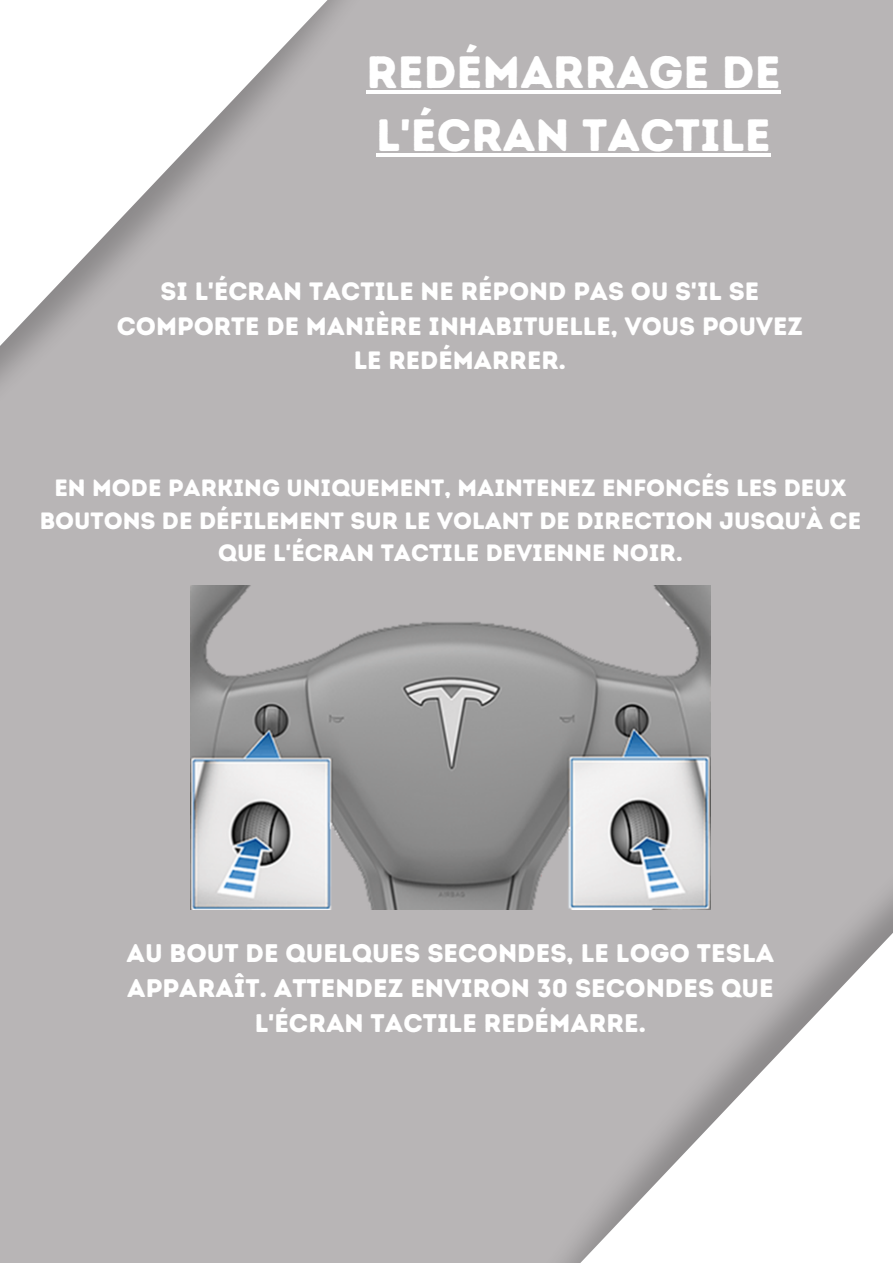
<style>
.page{position:relative;width:893px;height:1264px;background:#fff}
.page>*{position:absolute;margin:0;border:0;box-sizing:border-box;transform-origin:0 0}
.t1{font:45.3px/63.3px "Intro Rust Base";color:#fff}
.t2{font:25.5px/35px "Intro Rust Base";color:#fff;text-align:center}
.t3{font:25.05px/34.5px "Intro Rust Base";color:#fff;text-align:center}
.t4{font:23.55px/32.4px "Intro Rust Base";color:#fff;text-align:center}
</style>
<div class="page">
<div style="left:0;top:0;width:892px;height:1262px;background:#b8b5b6"></div>
<svg style="left:0;top:0;width:343px;height:586px"></svg>
<svg style="left:463px;top:676px;width:429px;height:586px"></svg>
<img style="left:191px;top:586px;width:519px;height:323px">
<hr style="left:366px;top:90px;width:414px;height:4px;background:#fff">
<hr style="left:376px;top:153px;width:394px;height:4px;background:#fff">
<h1 class="t1" style="left:366px;top:40px;width:416px">REDÉMARRAGE DE<br>L'ÉCRAN TACTILE</h1>
<p class="t3" style="left:117px;top:274px;width:687px">SI L'ÉCRAN TACTILE NE RÉPOND PAS OU S'IL SE<br>COMPORTE DE MANIÈRE INHABITUELLE, VOUS POUVEZ<br>LE REDÉMARRER.</p>
<p class="t4" style="left:40px;top:471px;width:823px">EN MODE PARKING UNIQUEMENT, MAINTENEZ ENFONCÉS LES DEUX<br>BOUTONS DE DÉFILEMENT SUR LE VOLANT DE DIRECTION JUSQU'À CE<br>QUE L'ÉCRAN TACTILE DEVIENNE NOIR.</p>
<p class="t2" style="left:127px;top:935px;width:649px">AU BOUT DE QUELQUES SECONDES, LE LOGO TESLA<br>APPARAÎT. ATTENDEZ ENVIRON 30 SECONDES QUE<br>L'ÉCRAN TACTILE REDÉMARRE.</p>
</div>
